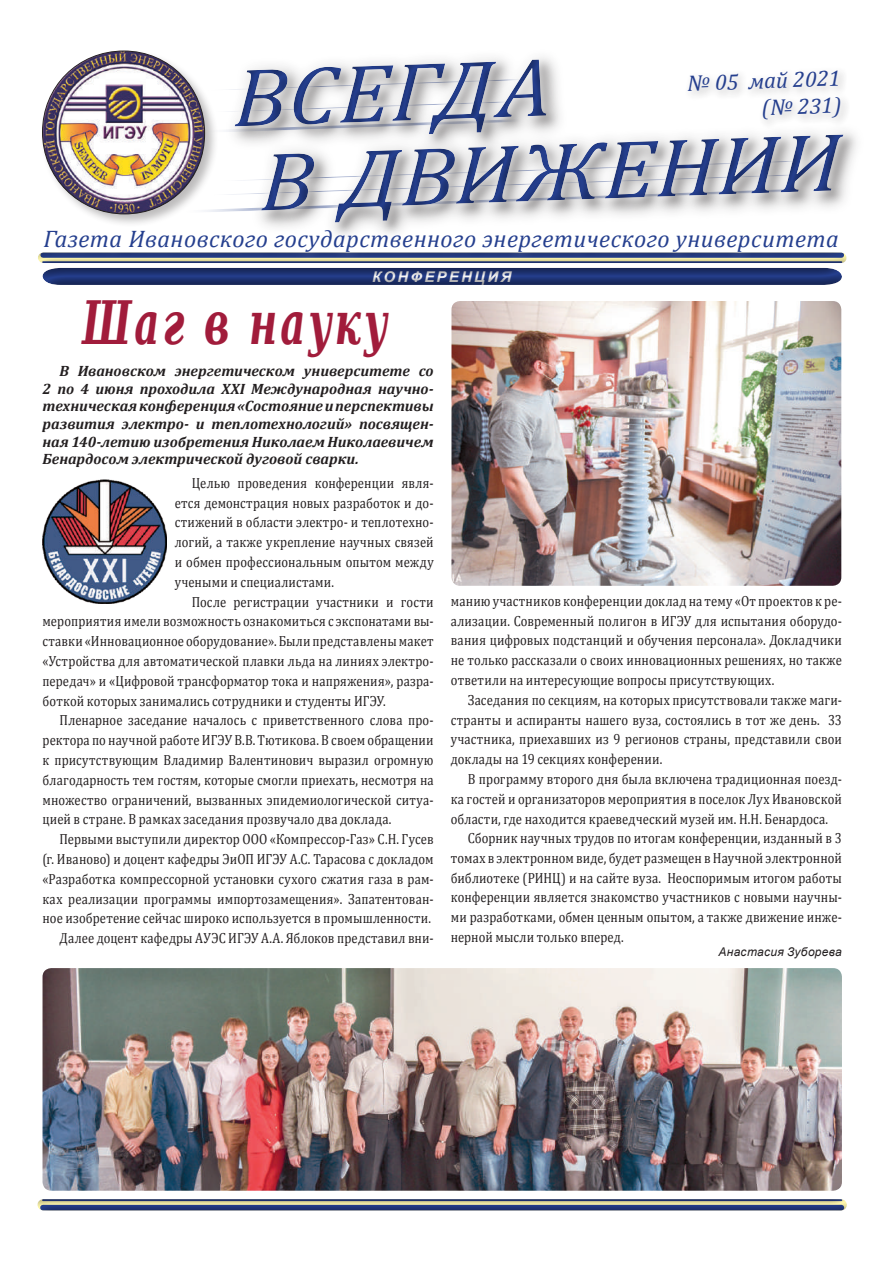
<style>
.page{position:relative;width:893px;height:1263px;background:#fff}
.page>*{position:absolute;margin:0;border:0;box-sizing:border-box;transform-origin:0 0}
.t1{font:italic 83.4px/84.9px "Cambria";color:#253f8e;scale:1.09 1}
.t2{font:italic 700 60px "DejaVu Serif";letter-spacing:.08em;color:#a11c3b;scale:.64 1}
.t3{font:italic 24px "Cambria";letter-spacing:.02em;color:#253f8e}
.t4{font:italic 22.5px/27px "Cambria";color:#253f8e;text-align:right}
.t5{font:italic 700 15px/17.5px "Cambria";color:#231f20;text-align:justify}
.t6{font:italic 700 14.85px "Arial";letter-spacing:.15em;color:#fff}
.t7{font:14.7px/19.8px "Cambria";letter-spacing:.01em;color:#231f20;text-align:justify;scale:.86 1}
.t8{font:italic 12px "Arial";letter-spacing:.02em;color:#231f20}
</style>
<div class="page">
<div style="left:40px;top:49px;width:185px;height:186px;background:#231f20;opacity:.3"></div>
<img style="left:43px;top:51px;width:162px;height:163px;border-radius:81px">
<img style="left:119px;top:49px;width:450px;height:169px">
<div style="left:32px;top:218px;width:861px;height:63px;background:#fff"></div>
<div style="left:0;top:1154px;width:891px;height:102px;background:#231f20;opacity:.5"></div>
<svg style="left:175px;top:49px;width:681px;height:166px"></svg>
<div style="left:42px;top:256px;width:801px;height:33px;background:#231f20;opacity:.5"></div>
<img style="left:43px;top:480px;width:123px;height:123px">
<img style="left:43px;top:968px;width:799px;height:223px">
<img style="left:451px;top:301px;width:390px;height:285px">
<h1 class="t1" style="left:230px;top:52px;width:557px;rotate:-2deg">ВСЕГДА<br>В ДВИЖЕНИИ</h1>
<h3 class="t3" style="left:44px;top:222px;width:797px">Газета Ивановского государственного энергетического университета</h3>
<h3 class="t4" style="left:687px;top:69px;width:155px;rotate:-2deg">№ 05 май 2021 (№ 231)</h3>
<p class="t6" style="left:372px;top:267px;width:141px">КОНФЕРЕНЦИЯ</p>
<h2 class="t2" style="left:83px;top:275px;width:477px">Шаг в науку</h2>
<p class="t5" style="left:43px;top:362px;width:393px;text-indent:17px">В Ивановском энергетическом университете со 2 по 4 июня проходила XXI Международная научно&shy;техническая конференция «Состояние и перспективы развития электро- и теплотехнологий» посвящен&shy;ная 140-летию изобретения Николаем Николаевичем Бенардосом электрической дуговой сварки.</p>
<p class="t7" style="left:175px;top:473px;width:303px;text-indent:17px">Целью проведения конференции явля&shy;ется демонстрация новых разработок и до&shy;стижений в области электро- и теплотехно&shy;логий, а также укрепление научных связей и обмен профессиональным опытом между учеными и специалистами.</p>
<p class="t7" style="left:43px;top:591px;width:456px;text-indent:149px">После регистрации участники и гости мероприятия имели возможность ознакомиться с экспонатами вы&shy;ставки «Инновационное оборудование». Были представлены макет «Устройства для автоматической плавки льда на линиях электро&shy;передач» и «Цифровой трансформатор тока и напряжения», разра&shy;боткой которых занимались сотрудники и студенты ИГЭУ.</p>
<p class="t7" style="left:43px;top:710px;width:456px;text-indent:17px">Пленарное заседание началось с приветственного слова про&shy;ректора по научной работе ИГЭУ В.В. Тютикова. В своем обращении к присутствующим Владимир Валентинович выразил огромную благодарность тем гостям, которые смогли приехать, несмотря на множество ограничений, вызванных эпидемиологической ситуа&shy;цией в стране. В рамках заседания прозвучало два доклада.</p>
<p class="t7" style="left:43px;top:829px;width:456px;text-align:right">Первыми выступили директор ООО «Компрессор-Газ» С.Н. Гусев<br>(г. Иваново) и доцент кафедры ЭиОП ИГЭУ А.С. Тарасова с докладом «Разработка компрессорной установки сухого сжатия газа в рам&shy;ках реализации программы импортозамещения». Запатентован&shy;ное изобретение сейчас широко используется в промышленности.<br>Далее доцент кафедры АУЭС ИГЭУ А.А. Яблоков представил вни-</p>
<p class="t7" style="left:451px;top:591px;width:456px">манию участников конференции доклад на тему «От проектов к ре&shy;ализации. Современный полигон в ИГЭУ для испытания оборудо&shy;вания цифровых подстанций и обучения персонала». Докладчики не только рассказали о своих инновационных решениях, но также ответили на интересующие вопросы присутствующих.</p>
<p class="t7" style="left:451px;top:690px;width:456px;text-indent:17px">Заседания по секциям, на которых присутствовали также маги&shy;странты и аспиранты нашего вуза, состоялись в тот же день. 33 участника, приехавших из 9 регионов страны, представили свои доклады на 19 секциях конферении.</p>
<p class="t7" style="left:468px;top:769px;width:437px">В программу второго дня была включена традиционная поезд-</p>
<p class="t7" style="left:451px;top:789px;width:456px">ка гостей и организаторов мероприятия в поселок Лух Ивановской</p>
<p class="t7" style="left:451px;top:808px;width:440px">области, где находится краеведческий музей им. Н.Н. Бенардоса.</p>
<p class="t7" style="left:468px;top:828px;width:436px">Сборник научных трудов по итогам конференции, изданный в 3</p>
<p class="t7" style="left:451px;top:848px;width:456px">томах в электронном виде, будет размещен в Научной электронной</p>
<p class="t7" style="left:451px;top:868px;width:456px">библиотеке (РИНЦ) и на сайте вуза. Неоспоримым итогом работы</p>
<p class="t7" style="left:451px;top:887px;width:456px">конференции является знакомство участников с новыми научны-</p>
<p class="t7" style="left:451px;top:907px;width:456px">ми разработками, обмен ценным опытом, а также движение инже-</p>
<p class="t7" style="left:451px;top:926px;width:203px">нерной мысли только вперед.</p>
<p class="t8" style="left:719px;top:944px;width:125px">Анастасия Зуборева</p>
</div>
